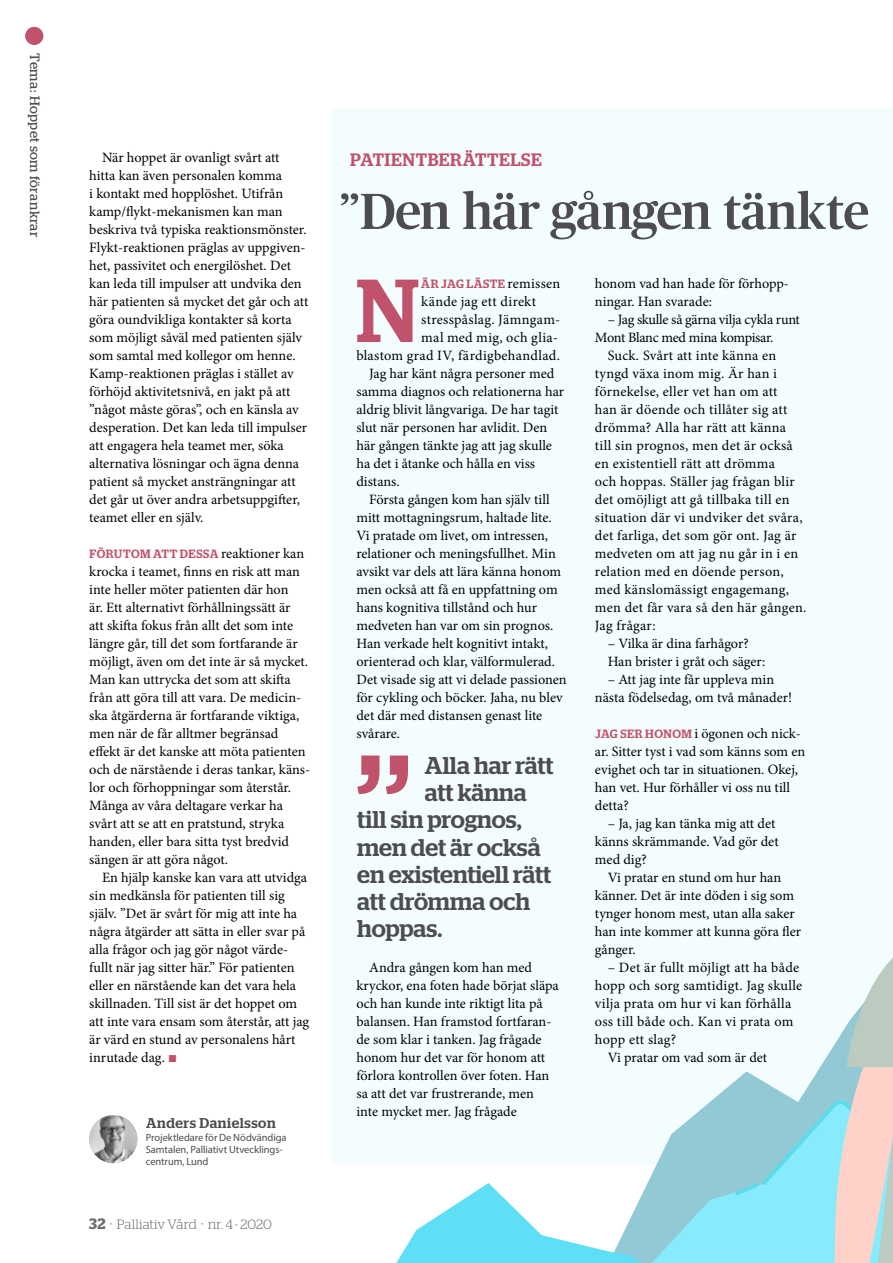
<style>
.page{position:relative;width:893px;height:1263px;background:#fff}
.page>*{position:absolute;margin:0;border:0;box-sizing:border-box;transform-origin:0 0}
.t1{font:500 89.1px "Stag";color:#c0526b}
.t2{font:500 50.55px "Publico";letter-spacing:-.015em;color:#4d4d4f}
.t3{font:500 24.15px "Stag";color:#4d4d4f}
.t4{font:500 18px "Stag";letter-spacing:.03em;color:#c0526b}
.t5{font:14.25px/18px "Minion Pro";color:#000}
.t6{font:14.25px "Minion Pro";letter-spacing:.02em;color:#000}
.t7{font:14.25px "Minion Pro";letter-spacing:-.025em;color:#000}
.t8{font:14.25px "Minion Pro";letter-spacing:.025em;color:#000}
.t9{font:500 14.25px "Stag";letter-spacing:.04em;color:#4d4d4f}
.t10{font:300 13.5px "Stag";letter-spacing:.015em;color:#6d6e71}
.t11{font:13.5px "Stag";letter-spacing:.03em;color:#4d4d4f}
.t12{font:500 12px "Stag";letter-spacing:.035em;color:#c0526b}
.t13{font:10.5px/12px "Myriad Pro";letter-spacing:-.01em;color:#4d4d4f}
.s1{font-family:"Minion Pro";font-weight:400;font-size:14.25px;color:#000}
.s2{font-family:"Arial";font-size:15px;color:#c0526b}
.s3{font-weight:600;font-size:15px}
.s4{font-size:16.5px}
.s5{font-family:"Stag";font-weight:500;font-size:12px;color:#c0526b}
</style>
<div class="page">
<div style="left:332px;top:108px;width:561px;height:1056px;background:#f3fdfe"></div>
<svg style="left:396px;top:1183px;width:214px;height:80px"></svg>
<svg style="left:610px;top:1081px;width:125px;height:182px"></svg>
<div style="left:25px;top:27px;width:18px;height:18px;background:#c0526b;border-radius:50%"></div>
<img style="left:89px;top:1115px;width:48px;height:48px;border-radius:24px">
<svg style="left:735px;top:958px;width:158px;height:305px"></svg>
<svg style="left:357px;top:755px;width:51px;height:39px"></svg>
<p class="t11" style="left:43px;top:53px;width:186px;rotate:90deg">Tema: Hoppet som förankrar</p>
<p class="t5" style="left:89px;top:149px;width:221px;text-indent:13px">När hoppet är ovanligt svårt att hitta kan även personalen komma<br>i kontakt med hopplöshet. Utifrån kamp/flykt-mekanismen kan man beskriva två typiska reaktionsmönster.<br>Flykt-reaktionen präglas av uppgiven&shy;het, passivitet och energilöshet. Det kan leda till impulser att undvika den här patienten så mycket det går och att göra oundvikliga kontakter så korta som möjligt såväl med patienten själv som samtal med kollegor om henne.<br>Kamp-reaktionen präglas i stället av förhöjd aktivitetsnivå, en jakt på att ”något måste göras”, och en känsla av desperation. Det kan leda till impulser att engagera hela teamet mer, söka alternativa lösningar och ägna denna patient så mycket ansträngningar att det går ut över andra arbetsuppgifter, teamet eller en själv.</p>
<p class="t12" style="left:89px;top:547px;width:216px">FÖRUTOM ATT DESSA <span class="s1">reaktioner kan</span></p>
<p class="t5" style="left:89px;top:563px;width:222px">krocka i teamet, finns en risk att man inte heller möter patienten där hon<br>är. Ett alternativt förhållningssätt är<br>att skifta fokus från allt det som inte längre går, till det som fortfarande är möjligt, även om det inte är så mycket.<br>Man kan uttrycka det som att skifta från att göra till att vara. De medicin&shy;ska åtgärderna är fortfarande viktiga, men när de får alltmer begränsad effekt är det kanske att möta patienten och de närstående i deras tankar, käns&shy;lor och förhoppningar som återstår.<br>Många av våra deltagare verkar ha svårt att se att en pratstund, stryka handen, eller bara sitta tyst bredvid sängen är att göra något.</p>
<p class="t5" style="left:89px;top:868px;width:222px;text-indent:13px">En hjälp kanske kan vara att utvidga sin medkänsla för patienten till sig själv. ”Det är svårt för mig att inte ha några åtgärder att sätta in eller svar på alla frågor och jag gör något värde&shy;fullt när jag sitter här.” För patienten eller en närstående kan det vara hela skillnaden. Till sist är det hoppet om att inte vara ensam som återstår, att jag är värd en stund av personalens hårt inrutade dag. <span class="s2">■</span></p>
<p class="t9" style="left:146px;top:1114px;width:131px">Anders Danielsson</p>
<p class="t13" style="left:146px;top:1131px;width:142px">Projektledare för De Nödvändiga<br>Samtalen, Palliativt Utvecklings&shy;centrum, Lund</p>
<p class="t10" style="left:89px;top:1217px;width:184px"><span class="s3">32</span> <span class="s4">·</span> Palliativ Vård <span class="s4">·</span> nr. 4 - 2020</p>
<p class="t4" style="left:350px;top:149px;width:193px">PATIENTBERÄTTELSE</p>
<h2 class="t2" style="left:339px;top:183px;width:531px">”Den här gången tänkte</h2>
<h1 class="t1" style="left:356px;top:258px;width:65px">N</h1>
<p class="t12" style="left:421px;top:277px;width:140px">ÄR JAG LÄSTE <span class="s1">remissen</span></p>
<p class="t8" style="left:421px;top:292px;width:117px">kände jag ett direkt</p>
<p class="t6" style="left:421px;top:310px;width:141px">stresspåslag. Jämngam-</p>
<p class="t6" style="left:421px;top:328px;width:137px">mal med mig, och glia-</p>
<p class="t6" style="left:356px;top:346px;width:205px">blastom grad IV, färdigbehandlad.</p>
<p class="t5" style="left:369px;top:365px;width:187px">Jag har känt några personer med</p>
<p class="t5" style="left:356px;top:383px;width:209px">samma diagnos och relationerna har</p>
<p class="t5" style="left:356px;top:401px;width:204px">aldrig blivit långvariga. De har tagit</p>
<p class="t5" style="left:356px;top:419px;width:192px">slut när personen har avlidit. Den</p>
<p class="t5" style="left:356px;top:436px;width:197px">här gången tänkte jag att jag skulle</p>
<p class="t5" style="left:356px;top:454px;width:180px">ha det i åtanke och hålla en viss</p>
<p class="t5" style="left:356px;top:472px;width:45px">distans.</p>
<p class="t5" style="left:369px;top:490px;width:182px">Första gången kom han själv till</p>
<p class="t5" style="left:356px;top:508px;width:197px">mitt mottagningsrum, haltade lite.</p>
<p class="t5" style="left:356px;top:526px;width:193px">Vi pratade om livet, om intressen,</p>
<p class="t5" style="left:356px;top:544px;width:201px">relationer och meningsfullhet. Min</p>
<p class="t5" style="left:356px;top:562px;width:206px">avsikt var dels att lära känna honom</p>
<p class="t5" style="left:356px;top:580px;width:203px">men också att få en uppfattning om</p>
<p class="t5" style="left:356px;top:598px;width:182px">hans kognitiva tillstånd och hur</p>
<p class="t5" style="left:356px;top:616px;width:198px">medveten han var om sin prognos.</p>
<p class="t5" style="left:356px;top:634px;width:193px">Han verkade helt kognitivt intakt,</p>
<p class="t5" style="left:356px;top:652px;width:200px">orienterad och klar, välformulerad.</p>
<p class="t5" style="left:356px;top:670px;width:212px">Det visade sig att vi delade passionen</p>
<p class="t5" style="left:356px;top:688px;width:208px">för cykling och böcker. Jaha, nu blev</p>
<p class="t5" style="left:356px;top:706px;width:187px">det där med distansen genast lite</p>
<p class="t5" style="left:356px;top:724px;width:45px">svårare.</p>
<h3 class="t3" style="left:425px;top:751px;width:130px">Alla har rätt</h3>
<h3 class="t3" style="left:425px;top:778px;width:103px">att känna</h3>
<h3 class="t3" style="left:357px;top:806px;width:166px">till sin prognos,</h3>
<h3 class="t3" style="left:357px;top:833px;width:185px">men det är också</h3>
<h3 class="t3" style="left:357px;top:860px;width:195px">en existentiell rätt</h3>
<h3 class="t3" style="left:357px;top:887px;width:174px">att drömma och</h3>
<h3 class="t3" style="left:357px;top:914px;width:87px">hoppas.</h3>
<p class="t5" style="left:356px;top:958px;width:204px;text-indent:13px">Andra gången kom han med kryckor, ena foten hade börjat släpa och han kunde inte riktigt lita på balansen. Han framstod fortfaran&shy;de som klar i tanken. Jag frågade honom hur det var för honom att förlora kontrollen över foten. Han sa att det var frustrerande, men inte mycket mer. Jag frågade</p>
<p class="t5" style="left:595px;top:274px;width:195px">honom vad han hade för förhopp&shy;ningar. Han svarade:</p>
<p class="t5" style="left:608px;top:310px;width:194px">– Jag skulle så gärna vilja cykla runt</p>
<p class="t7" style="left:595px;top:328px;width:180px">Mont Blanc med mina kompisar.</p>
<p class="t5" style="left:608px;top:346px;width:170px">Suck. Svårt att inte känna en</p>
<p class="t6" style="left:595px;top:364px;width:184px">tyngd växa inom mig. Är han i</p>
<p class="t5" style="left:595px;top:382px;width:184px">förnekelse, eller vet han om att</p>
<p class="t6" style="left:595px;top:400px;width:194px">han är döende och tillåter sig att</p>
<p class="t5" style="left:595px;top:418px;width:193px">drömma? Alla har rätt att känna</p>
<p class="t6" style="left:595px;top:436px;width:199px">till sin prognos, men det är också</p>
<p class="t5" style="left:595px;top:454px;width:182px">en existentiell rätt att drömma</p>
<p class="t6" style="left:595px;top:472px;width:201px">och hoppas. Ställer jag frågan blir</p>
<p class="t6" style="left:595px;top:490px;width:196px">det omöjligt att gå tillbaka till en</p>
<p class="t6" style="left:595px;top:508px;width:209px">situation där vi undviker det svåra,</p>
<p class="t5" style="left:595px;top:526px;width:203px">det farliga, det som gör ont. Jag är</p>
<p class="t5" style="left:595px;top:544px;width:205px">medveten om att jag nu går in i en</p>
<p class="t6" style="left:595px;top:562px;width:190px">relation med en döende person,</p>
<p class="t5" style="left:595px;top:580px;width:196px">med känslomässigt engagemang,</p>
<p class="t6" style="left:595px;top:598px;width:213px">men det får vara så den här gången.</p>
<p class="t5" style="left:595px;top:616px;width:62px">Jag frågar:</p>
<p class="t5" style="left:608px;top:634px;width:159px">– Vilka är dina farhågor?<br>Han brister i gråt och säger:</p>
<p class="t5" style="left:595px;top:670px;width:199px;text-align:center">– Att jag inte får uppleva min nästa födelsedag, om två månader!</p>
<p class="t5" style="left:595px;top:725px;width:212px"><span class="s5">JAG SER HONOM</span> i ögonen och nick&shy;ar. Sitter tyst i vad som känns som en evighet och tar in situationen. Okej, han vet. Hur förhåller vi oss nu till detta?</p>
<p class="t5" style="left:595px;top:815px;width:185px;text-indent:13px">– Ja, jag kan tänka mig att det känns skrämmande. Vad gör det med dig?</p>
<p class="t5" style="left:595px;top:869px;width:208px;text-indent:13px">Vi pratar en stund om hur han känner. Det är inte döden i sig som tynger honom mest, utan alla saker han inte kommer att kunna göra fler gånger.</p>
<p class="t6" style="left:608px;top:958px;width:193px">– Det är fullt möjligt att ha både</p>
<p class="t5" style="left:595px;top:976px;width:209px">hopp och sorg samtidigt. Jag skulle</p>
<p class="t6" style="left:595px;top:994px;width:198px">vilja prata om hur vi kan förhålla</p>
<p class="t6" style="left:595px;top:1012px;width:200px">oss till både och. Kan vi prata om</p>
<p class="t5" style="left:595px;top:1030px;width:83px">hopp ett slag?</p>
<p class="t5" style="left:608px;top:1048px;width:161px">Vi pratar om vad som är det</p>
</div>
